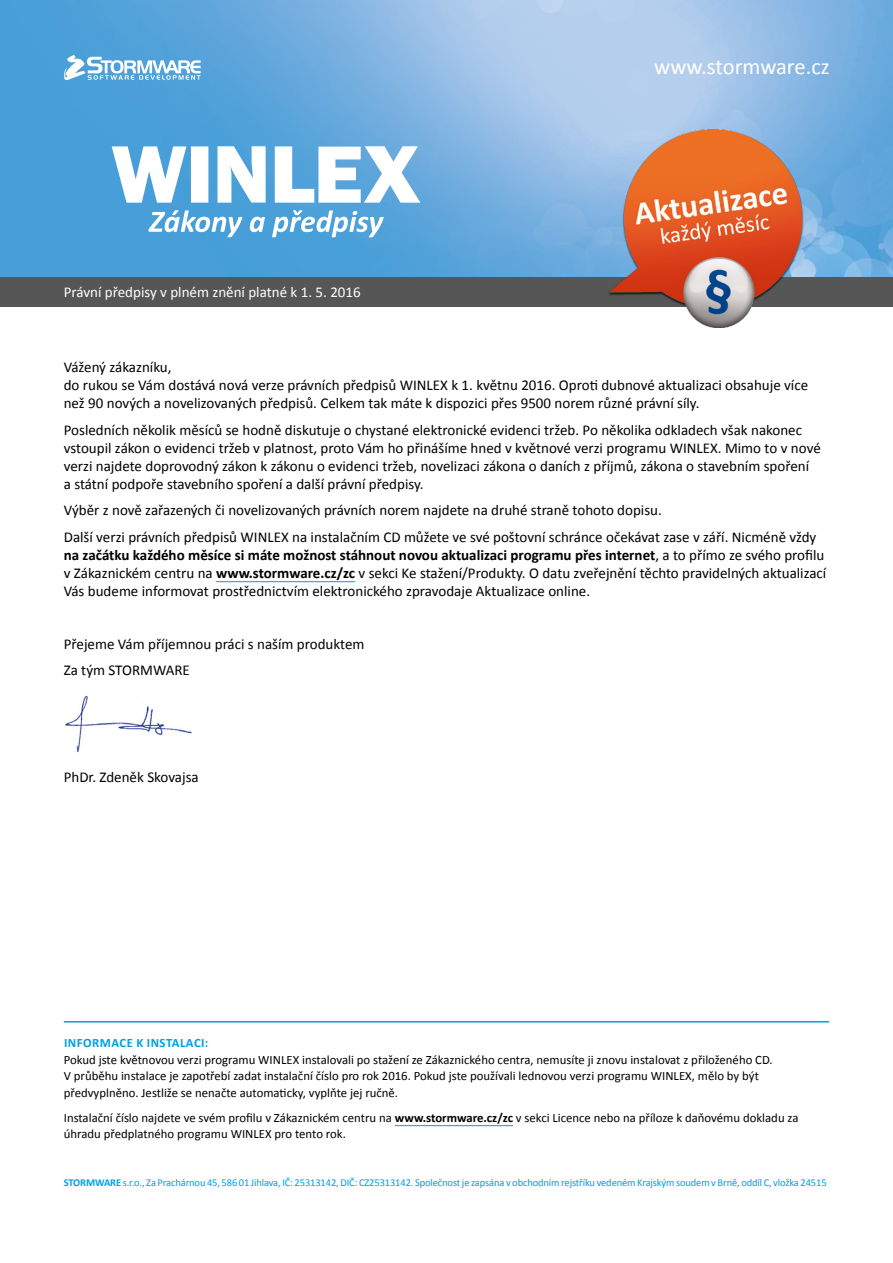
<style>
.page{position:relative;width:893px;height:1263px;background:#fff}
.page>*{position:absolute;margin:0;border:0;box-sizing:border-box;transform-origin:0 0}
.t1{font:22.5px "Calibri";color:#fff}
.t2{font:15px/18px "Calibri";color:#000}
.t3{font:15px "Calibri";color:#fff}
.t4{font:12.75px/16.5px "Calibri";color:#000}
.t5{font:700 12.75px "Calibri";letter-spacing:.04em;color:#009ee3}
.t6{font:10.5px "Calibri";letter-spacing:-.01em;color:#009ee3}
.s1{font-weight:700}
</style>
<div class="page">
<img style="left:0;top:0;width:893px;height:277px">
<svg style="left:148px;top:210px;width:94px;height:27px"></svg>
<svg style="left:250px;top:217px;width:15px;height:15px"></svg>
<svg style="left:272px;top:210px;width:112px;height:27px"></svg>
<svg style="left:112px;top:146px;width:308px;height:57px"></svg>
<div style="left:0;top:277px;width:893px;height:30px;background:#565656"></div>
<svg style="left:64px;top:55px;width:137px;height:25px"></svg>
<hr style="left:395px;top:1125px;width:118px;height:1px;background:#009ee3">
<hr style="left:64px;top:1021px;width:765px;height:1px;background:#009ee3">
<img style="left:608px;top:130px;width:196px;height:198px">
<hr style="left:216px;top:581px;width:139px;height:1px;background:#009ee3">
<img style="left:65px;top:695px;width:127px;height:58px">
<p class="t3" style="left:64px;top:282px;width:298px">Právní předpisy v plném znění platné k 1. 5. 2016</p>
<h1 class="t1" style="left:654px;top:51px;width:177px">www.stormware.cz</h1>
<p class="t2" style="left:64px;top:358px;width:746px">Vážený zákazníku,<br>do rukou se Vám dostává nová verze právních předpisů WINLEX k 1. květnu 2016. Oproti dubnové aktualizaci obsahuje více než 90 nových a novelizovaných předpisů. Celkem tak máte k dispozici přes 9500 norem různé právní síly.</p>
<p class="t2" style="left:64px;top:420px;width:758px">Posledních několik měsíců se hodně diskutuje o chystané elektronické evidenci tržeb. Po několika odkladech však nakonec vstoupil zákon o evidenci tržeb v platnost, proto Vám ho přinášíme hned v květnové verzi programu WINLEX. Mimo to v nové verzi najdete doprovodný zákon k zákonu o evidenci tržeb, novelizaci zákona o daních z příjmů, zákona o stavebním spoření<br>a státní podpoře stavebního spoření a další právní předpisy.</p>
<p class="t2" style="left:64px;top:496px;width:754px;line-height:26.5px">Výběr z nově zařazených či novelizovaných právních norem najdete na druhé straně tohoto dopisu.<br>Další verzi právních předpisů WINLEX na instalačním CD můžete ve své poštovní schránce očekávat zase v září. Nicméně vždy</p>
<p class="t2" style="left:64px;top:545px;width:764px"><span class="s1">na začátku každého měsíce si máte možnost stáhnout novou aktualizaci programu přes internet</span>, a to přímo ze svého profilu v Zákaznickém centru na <span class="s1">www.stormware.cz/zc</span> v sekci Ke stažení/Produkty. O datu zveřejnění těchto pravidelných aktualizací<br>Vás budeme informovat prostřednictvím elektronického zpravodaje Aktualizace online.</p>
<p class="t2" style="left:64px;top:630px;width:302px;line-height:26.5px">Přejeme Vám příjemnou práci s naším produktem<br>Za tým STORMWARE</p>
<p class="t2" style="left:64px;top:768px;width:136px">PhDr. Zdeněk Skovajsa</p>
<p class="t5" style="left:64px;top:1034px;width:146px">INFORMACE K INSTALACI:</p>
<p class="t4" style="left:64px;top:1051px;width:711px">Pokud jste květnovou verzi programu WINLEX instalovali po stažení ze Zákaznického centra, nemusíte ji znovu instalovat z přiloženého CD.<br>V průběhu instalace je zapotřebí zadat instalační číslo pro rok 2016. Pokud jste používali lednovou verzi programu WINLEX, mělo by být předvyplněno. Jestliže se nenačte automaticky, vyplňte jej ručně.</p>
<p class="t4" style="left:64px;top:1109px;width:736px">Instalační číslo najdete ve svém profilu v Zákaznickém centru na <span class="s1">www.stormware.cz/zc</span> v sekci Licence nebo na příloze k daňovému dokladu za úhradu předplatného programu WINLEX pro tento rok.</p>
<p class="t6" style="left:64px;top:1175px;width:764px"><span class="s1">STORMWARE</span> s.r.o., Za Prachárnou 45, 586 01 Jihlava, IČ: 25313142, DIČ: CZ25313142. Společnost je zapsána v obchodním rejstříku vedeném Krajským soudem v Brně, oddíl C, vložka 24515</p>
</div>
